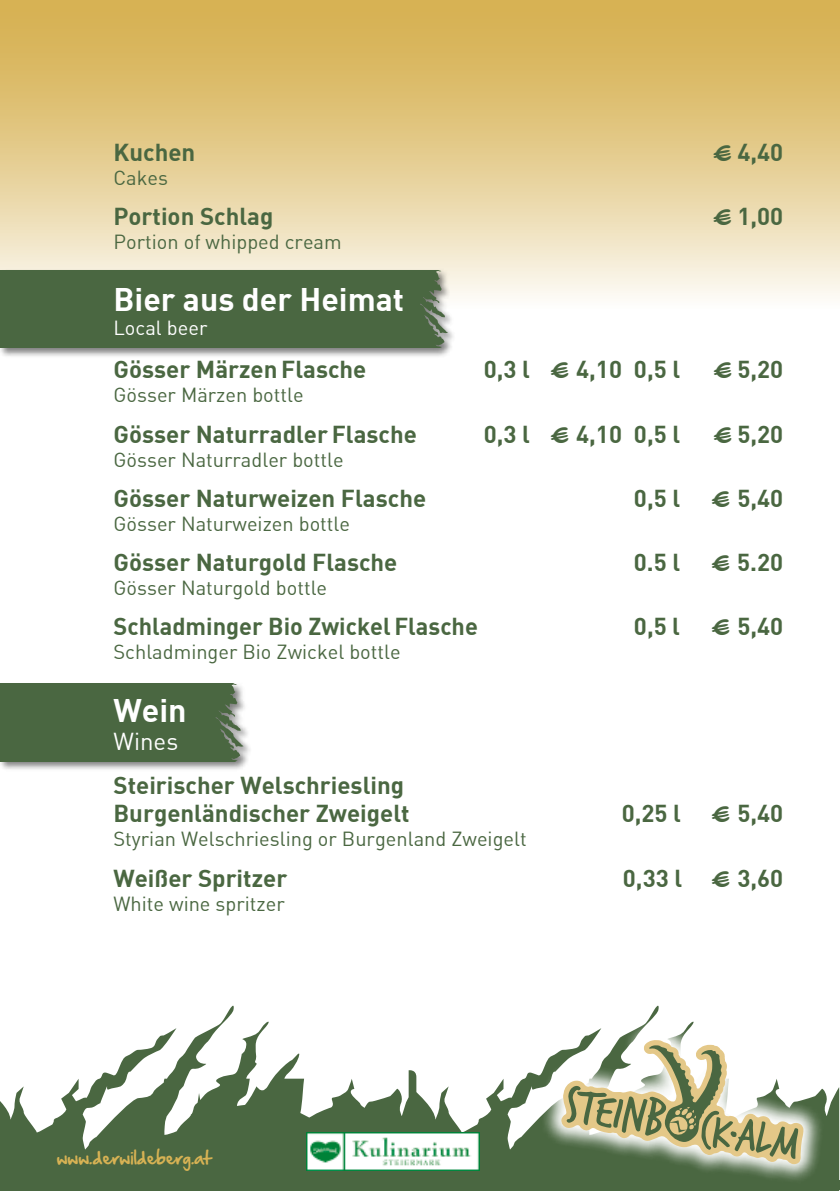
<style>
.page{position:relative;width:840px;height:1191px;background:#fff}
.page>*{position:absolute;margin:0;border:0;box-sizing:border-box;transform-origin:0 0}
.t1{font:700 32px "DI Nbek";color:#fff}
.t2{font:700 24px/28.8px "DI Nbek";color:#4a6741}
.t3{font:24px "DIN Bek";color:#fff}
.t4{font:20px "DIN Bek";color:#4a6741}
.t5{font:20px "DIN Bek";color:#fff}
.t6{font:16px "Hand Of Sean";color:#d7b254}
.s1{font-family:"Hand Of Sean";font-weight:400}
</style>
<div class="page">
<svg style="left:0;top:1005px;width:533px;height:186px"></svg>
<div style="left:0;top:1180px;width:839px;height:10px;background:#4a6741"></div>
<svg style="left:0;top:0;width:839px;height:298px;background:#e4cb8e"></svg>
<img style="left:306px;top:1132px;width:173px;height:38px">
<svg style="left:533px;top:1005px;width:306px;height:186px"></svg>
<svg style="left:560px;top:1039px;width:243px;height:125px"></svg>
<div style="left:0;top:268px;width:456px;height:90px;background:#000;opacity:.5"></div>
<div style="left:0;top:270px;width:447px;height:78px;background:#4a6741"></div>
<div style="left:0;top:681px;width:253px;height:90px;background:#000;opacity:.5"></div>
<div style="left:0;top:684px;width:243px;height:77px;background:#4a6741"></div>
<p class="t2" style="left:113px;top:136px;width:83px">Kuchen</p>
<p class="t2" style="left:713px;top:136px;width:71px"><span class="s1">€</span> 4,40</p>
<p class="t4" style="left:113px;top:165px;width:56px">Cakes</p>
<p class="t2" style="left:113px;top:201px;width:161px">Portion Schlag</p>
<p class="t2" style="left:713px;top:201px;width:71px"><span class="s1">€</span> 1,00</p>
<p class="t4" style="left:113px;top:229px;width:229px">Portion of whipped cream</p>
<h1 class="t1" style="left:113px;top:279px;width:292px">Bier aus der Heimat</h1>
<p class="t5" style="left:113px;top:315px;width:95px">Local beer</p>
<p class="t2" style="left:113px;top:354px;width:254px">Gösser Märzen Flasche</p>
<p class="t2" style="left:483px;top:354px;width:198px">0,3 l <span class="s1">€</span> 4,10 0,5 l</p>
<p class="t2" style="left:713px;top:354px;width:71px"><span class="s1">€</span> 5,20</p>
<p class="t4" style="left:113px;top:383px;width:192px">Gösser Märzen bottle</p>
<p class="t2" style="left:113px;top:418px;width:305px">Gösser Naturradler Flasche</p>
<p class="t2" style="left:483px;top:418px;width:198px">0,3 l <span class="s1">€</span> 4,10 0,5 l</p>
<p class="t2" style="left:713px;top:418px;width:71px"><span class="s1">€</span> 5,20</p>
<p class="t4" style="left:113px;top:447px;width:231px">Gösser Naturradler bottle</p>
<p class="t2" style="left:113px;top:482px;width:314px">Gösser Naturweizen Flasche</p>
<p class="t2" style="left:633px;top:482px;width:48px">0,5 l</p>
<p class="t2" style="left:711px;top:482px;width:73px"><span class="s1">€</span> 5,40</p>
<p class="t4" style="left:113px;top:511px;width:238px">Gösser Naturweizen bottle</p>
<p class="t2" style="left:113px;top:547px;width:285px">Gösser Naturgold Flasche</p>
<p class="t2" style="left:633px;top:547px;width:48px">0.5 l</p>
<p class="t2" style="left:711px;top:547px;width:73px"><span class="s1">€</span> 5.20</p>
<p class="t4" style="left:113px;top:575px;width:215px">Gösser Naturgold bottle</p>
<p class="t2" style="left:113px;top:611px;width:366px">Schladminger Bio Zwickel Flasche</p>
<p class="t2" style="left:633px;top:611px;width:48px">0,5 l</p>
<p class="t2" style="left:711px;top:611px;width:73px"><span class="s1">€</span> 5,40</p>
<p class="t4" style="left:113px;top:639px;width:288px">Schladminger Bio Zwickel bottle</p>
<h1 class="t1" style="left:113px;top:689px;width:75px">Wein</h1>
<p class="t3" style="left:113px;top:726px;width:66px">Wines</p>
<p class="t2" style="left:113px;top:769px;width:297px">Steirischer Welschriesling<br>Burgenländischer Zweigelt</p>
<p class="t2" style="left:621px;top:798px;width:61px">0,25 l</p>
<p class="t2" style="left:711px;top:798px;width:73px"><span class="s1">€</span> 5,40</p>
<p class="t4" style="left:113px;top:826px;width:414px">Styrian Welschriesling or Burgenland Zweigelt</p>
<p class="t2" style="left:113px;top:862px;width:175px">Weißer Spritzer</p>
<p class="t2" style="left:622px;top:862px;width:162px">0,33 l <span class="s1">€</span> 3,60</p>
<p class="t4" style="left:113px;top:891px;width:173px">White wine spritzer</p>
<p class="t6" style="left:57px;top:1143px;width:156px">www.derwildeberg.at</p>
</div>
